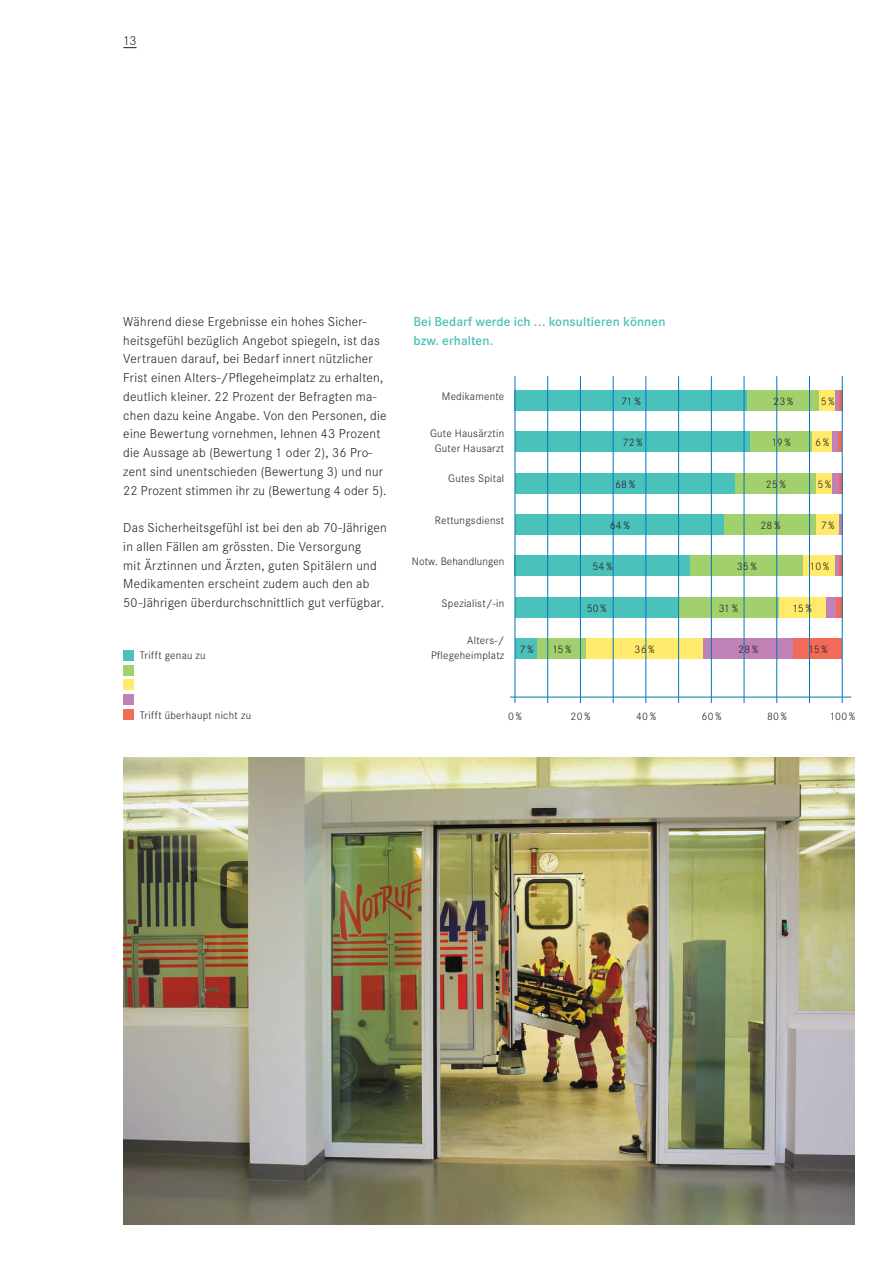
<style>
.page{position:relative;width:893px;height:1263px;background:#fff}
.page>*{position:absolute;margin:0;border:0;box-sizing:border-box;transform-origin:0 0}
.t1{font:300 13.5px/18.8px "Corporate S";letter-spacing:.02em;color:#231f20}
.t2{font:600 13.5px/18.8px "Corporate S";letter-spacing:.005em;color:#4ac1ba}
.t3{font:300 11.25px/15px "Corporate S";letter-spacing:.025em;color:#231f20;text-align:right}
</style>
<div class="page">
<svg style="left:123px;top:47px;width:14px;height:1px"></svg>
<img style="left:123px;top:757px;width:732px;height:468px">
<div style="left:515px;top:638px;width:23px;height:21px;background:#4ac1ba"></div>
<div style="left:538px;top:638px;width:48px;height:21px;background:#a2d06d"></div>
<div style="left:586px;top:638px;width:117px;height:21px;background:#ffea6b"></div>
<div style="left:703px;top:638px;width:91px;height:21px;background:#c081b7"></div>
<div style="left:794px;top:638px;width:48px;height:21px;background:#f26b59"></div>
<div style="left:515px;top:390px;width:232px;height:21px;background:#4ac1ba"></div>
<div style="left:747px;top:390px;width:72px;height:21px;background:#a2d06d"></div>
<div style="left:819px;top:390px;width:17px;height:21px;background:#ffea6b"></div>
<hr style="left:836px;top:390px;width:3px;height:21px;background:#c081b7">
<hr style="left:839px;top:390px;width:3px;height:21px;background:#f26b59">
<div style="left:515px;top:473px;width:220px;height:20px;background:#4ac1ba"></div>
<div style="left:735px;top:473px;width:81px;height:20px;background:#a2d06d"></div>
<div style="left:515px;top:431px;width:235px;height:21px;background:#4ac1ba"></div>
<div style="left:750px;top:431px;width:62px;height:21px;background:#a2d06d"></div>
<div style="left:515px;top:597px;width:163px;height:21px;background:#4ac1ba"></div>
<div style="left:515px;top:555px;width:175px;height:21px;background:#4ac1ba"></div>
<div style="left:515px;top:514px;width:209px;height:21px;background:#4ac1ba"></div>
<div style="left:678px;top:597px;width:101px;height:21px;background:#a2d06d"></div>
<div style="left:779px;top:597px;width:47px;height:21px;background:#ffea6b"></div>
<div style="left:826px;top:597px;width:10px;height:21px;background:#c081b7"></div>
<div style="left:836px;top:597px;width:6px;height:21px;background:#f26b59"></div>
<div style="left:690px;top:555px;width:113px;height:21px;background:#a2d06d"></div>
<div style="left:803px;top:555px;width:33px;height:21px;background:#ffea6b"></div>
<hr style="left:836px;top:555px;width:3px;height:21px;background:#c081b7">
<hr style="left:839px;top:555px;width:3px;height:21px;background:#f26b59">
<div style="left:724px;top:514px;width:92px;height:21px;background:#a2d06d"></div>
<div style="left:816px;top:514px;width:23px;height:21px;background:#ffea6b"></div>
<hr style="left:839px;top:514px;width:3px;height:21px;background:#c081b7">
<div style="left:816px;top:473px;width:16px;height:20px;background:#ffea6b"></div>
<div style="left:832px;top:473px;width:7px;height:20px;background:#c081b7"></div>
<hr style="left:839px;top:473px;width:3px;height:20px;background:#f26b59">
<div style="left:812px;top:431px;width:20px;height:21px;background:#ffea6b"></div>
<div style="left:832px;top:431px;width:6px;height:21px;background:#c081b7"></div>
<svg style="left:838px;top:431px;width:4px;height:21px"></svg>
<hr style="left:510px;top:697px;width:341px;height:1px;background:#0078c0">
<hr style="left:515px;top:376px;width:1px;height:327px;background:#0078c0">
<hr style="left:580px;top:376px;width:1px;height:327px;background:#0078c0">
<hr style="left:547px;top:376px;width:1px;height:327px;background:#0078c0">
<hr style="left:646px;top:376px;width:1px;height:327px;background:#0078c0">
<hr style="left:613px;top:376px;width:1px;height:327px;background:#0078c0">
<hr style="left:711px;top:376px;width:1px;height:327px;background:#0078c0">
<hr style="left:678px;top:376px;width:1px;height:327px;background:#0078c0">
<hr style="left:776px;top:376px;width:1px;height:327px;background:#0078c0">
<hr style="left:744px;top:376px;width:1px;height:327px;background:#0078c0">
<hr style="left:842px;top:376px;width:1px;height:327px;background:#0078c0">
<hr style="left:809px;top:376px;width:1px;height:327px;background:#0078c0">
<div style="left:123px;top:650px;width:11px;height:11px;background:#4ac1ba"></div>
<div style="left:123px;top:665px;width:11px;height:10px;background:#a2d06d"></div>
<div style="left:123px;top:680px;width:11px;height:10px;background:#ffea6b"></div>
<div style="left:123px;top:694px;width:11px;height:11px;background:#c081b7"></div>
<div style="left:123px;top:709px;width:11px;height:10px;background:#f26b59"></div>
<p class="t1" style="left:123px;top:32px;width:15px">13</p>
<p class="t1" style="left:123px;top:313px;width:265px">Während diese Ergebnisse ein hohes Sicher&shy;heitsgefühl bezüglich Angebot spiegeln, ist das Vertrauen darauf, bei Bedarf innert nützlicher Frist einen Alters-/Pflegeheimplatz zu erhalten, deutlich kleiner. 22 Prozent der Befragten ma&shy;chen dazu keine Angabe. Von den Personen, die eine Bewertung vornehmen, lehnen 43 Prozent die Aussage ab (Bewertung 1 oder 2), 36 Pro&shy;zent sind unentschieden (Bewertung 3) und nur 22 Prozent stimmen ihr zu (Bewertung 4 oder 5).</p>
<p class="t1" style="left:123px;top:520px;width:265px">Das Sicherheitsgefühl ist bei den ab 70 -Jährigen in allen Fällen am grössten. Die Versorgung<br>mit Ärztinnen und Ärzten, guten Spitälern und Medikamenten erscheint zudem auch den ab 50 -Jährigen überdurchschnittlich gut verfügbar.</p>
<p class="t3" style="left:140px;top:649px;width:67px">Trifft genau zu</p>
<p class="t3" style="left:140px;top:709px;width:113px">Trifft überhaupt nicht zu</p>
<p class="t2" style="left:414px;top:313px;width:253px">Bei Bedarf werde ich . . . konsultieren können bzw. erhalten.</p>
<p class="t3" style="left:442px;top:389px;width:64px">Medikamente</p>
<p class="t3" style="left:621px;top:394px;width:21px">71 %</p>
<p class="t3" style="left:773px;top:394px;width:21px">23 %</p>
<p class="t3" style="left:821px;top:394px;width:15px">5 %</p>
<p class="t3" style="left:430px;top:426px;width:76px;text-align:center">Gute Hausärztin<br>Guter Hausarzt</p>
<p class="t3" style="left:623px;top:436px;width:21px">72 %</p>
<p class="t3" style="left:772px;top:436px;width:20px">19 %</p>
<p class="t3" style="left:815px;top:436px;width:15px">6 %</p>
<p class="t3" style="left:448px;top:472px;width:58px">Gutes Spital</p>
<p class="t3" style="left:615px;top:477px;width:21px">68 %</p>
<p class="t3" style="left:766px;top:477px;width:21px">25 %</p>
<p class="t3" style="left:817px;top:477px;width:15px">5 %</p>
<p class="t3" style="left:435px;top:513px;width:71px">Rettungsdienst</p>
<p class="t3" style="left:610px;top:519px;width:21px">64 %</p>
<p class="t3" style="left:760px;top:519px;width:21px">28 %</p>
<p class="t3" style="left:821px;top:519px;width:15px">7 %</p>
<p class="t3" style="left:412px;top:555px;width:94px">Notw. Behandlungen</p>
<p class="t3" style="left:592px;top:560px;width:21px">54 %</p>
<p class="t3" style="left:737px;top:560px;width:21px">35 %</p>
<p class="t3" style="left:810px;top:560px;width:21px">10 %</p>
<p class="t3" style="left:441px;top:596px;width:64px">Spezialist/-in</p>
<p class="t3" style="left:587px;top:601px;width:21px">50 %</p>
<p class="t3" style="left:719px;top:601px;width:21px">31 %</p>
<p class="t3" style="left:793px;top:601px;width:20px">15 %</p>
<p class="t3" style="left:431px;top:633px;width:75px">Alters-/<br>Pflegeheimplatz</p>
<p class="t3" style="left:519px;top:642px;width:15px">7 %</p>
<p class="t3" style="left:552px;top:642px;width:20px">15 %</p>
<p class="t3" style="left:635px;top:642px;width:21px">36 %</p>
<p class="t3" style="left:738px;top:642px;width:21px">28 %</p>
<p class="t3" style="left:808px;top:642px;width:20px">15 %</p>
<p class="t3" style="left:508px;top:709px;width:15px">0 %</p>
<p class="t3" style="left:571px;top:709px;width:21px">20 %</p>
<p class="t3" style="left:636px;top:709px;width:21px">40 %</p>
<p class="t3" style="left:701px;top:709px;width:21px">60 %</p>
<p class="t3" style="left:767px;top:709px;width:21px">80 %</p>
<p class="t3" style="left:830px;top:709px;width:27px">100 %</p>
</div>
